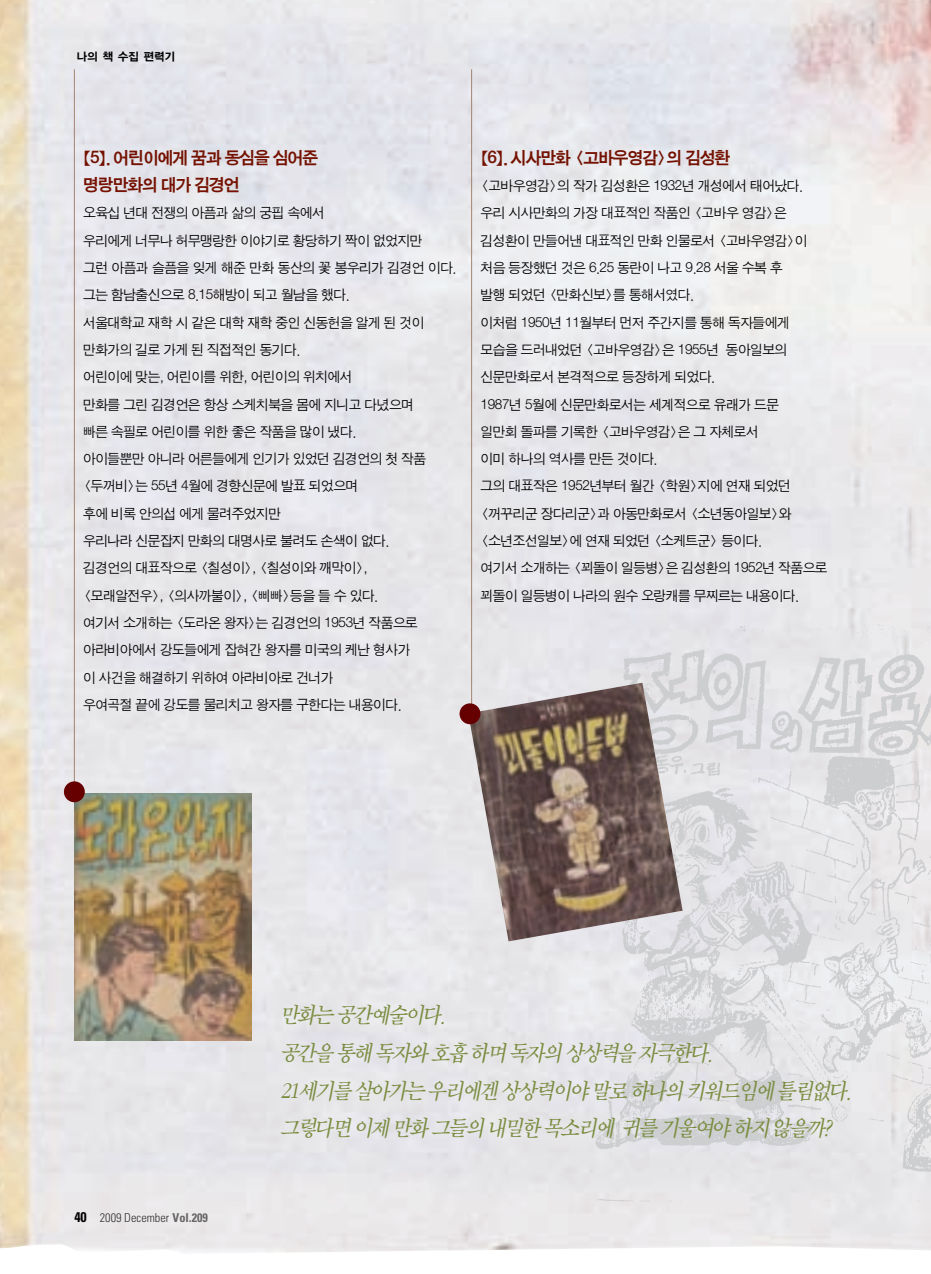
<style>
.page{position:relative;width:931px;height:1274px;background:#fff}
.page>*{position:absolute;margin:0;border:0;box-sizing:border-box;transform-origin:0 0}
.t1{font:italic 23.28px/37.6px "Sand Tm";letter-spacing:-.075em;color:#7a8c3f;scale:.9 1}
.t2{font:17.5px/27.3px "Sand Kg";letter-spacing:-.055em;color:#741101}
.t3{font:14px/27.3px "Sand Jg";letter-spacing:-.025em;color:#000}
.t4{font:300 condensed 12.25px "Univers";color:#333}
.t5{font:11.38px "YGO15";letter-spacing:-.075em;color:#000}
.s1{font-weight:700;font-size:14px;color:#000}
.s2{font-weight:700;color:#666}
</style>
<div class="page">
<img style="left:0;top:0;width:931px;height:1253px">
<img style="left:590px;top:623px;width:341px;height:579px">
<img style="left:74px;top:794px;width:177px;height:246px">
<img style="left:468px;top:683px;width:215px;height:258px">
<hr style="left:74px;top:69px;width:1px;height:714px;background:#a4836e">
<hr style="left:471px;top:69px;width:1px;height:649px;background:#a4836e">
<div style="left:64px;top:781px;width:21px;height:21px;background:#600;border-radius:50%"></div>
<div style="left:460px;top:703px;width:20px;height:21px;background:#600;border-radius:50%"></div>
<p class="t5" style="left:76px;top:52px;width:101px">나의 책 수집 편력기</p>
<p class="t2" style="left:83px;top:145px;width:237px;text-indent:-8px">【5】. 어린이에게 꿈과 동심을 심어준 명랑만화의 대가 김경언</p>
<p class="t3" style="left:83px;top:200px;width:375px">오육십 년대 전쟁의 아픔과 삶의 궁핍 속에서<br>우리에게 너무나 허무맹랑한 이야기로 황당하기 짝이 없었지만<br>그런 아픔과 슬픔을 잊게 해준 만화 동산의 꽃 봉우리가 김경언 이다. 그는 함남출신으로 8.15해방이 되고 월남을 했다.<br>서울대학교 재학 시 같은 대학 재학 중인 신동헌을 알게 된 것이 만화가의 길로 가게 된 직접적인 동기다.<br>어린이에 맞는, 어린이를 위한, 어린이의 위치에서<br>만화를 그린 김경언은 항상 스케치북을 몸에 지니고 다녔으며<br>빠른 속필로 어린이를 위한 좋은 작품을 많이 냈다.<br>아이들뿐만 아니라 어른들에게 인기가 있었던 김경언의 첫 작품 &lt;두꺼비&gt;는 55년 4월에 경향신문에 발표 되었으며<br>후에 비록 안의섭 에게 물려주었지만<br>우리나라 신문잡지 만화의 대명사로 불려도 손색이 없다.<br>김경언의 대표작으로 &lt;칠성이&gt;, &lt;칠성이와 깨막이&gt;,<br>&lt;모래알전우&gt;, &lt;의사까불이&gt;, &lt;삐빠&gt;등을 들 수 있다.<br>여기서 소개하는 &lt;도라온 왕자&gt;는 김경언의 1953년 작품으로 아라비아에서 강도들에게 잡혀간 왕자를 미국의 케난 형사가<br>이 사건을 해결하기 위하여 아라비아로 건너가<br>우여곡절 끝에 강도를 물리치고 왕자를 구한다는 내용이다.</p>
<p class="t2" style="left:473px;top:145px;width:259px">【6】. 시사만화 &lt;고바우영감&gt;의 김성환</p>
<p class="t3" style="left:481px;top:173px;width:348px">&lt;고바우영감&gt;의 작가 김성환은 1932년 개성에서 태어났다. 우리 시사만화의 가장 대표적인 작품인 &lt;고바우 영감&gt;은 김성환이 만들어낸 대표적인 만화 인물로서 &lt;고바우영감&gt;이 처음 등장했던 것은 6.25 동란이 나고 9.28 서울 수복 후<br>발행 되었던 &lt;만화신보&gt;를 통해서였다.<br>이처럼 1950년 11월부터 먼저 주간지를 통해 독자들에게 모습을 드러내었던 &lt;고바우영감&gt;은 1955년 동아일보의 신문만화로서 본격적으로 등장하게 되었다.<br>1987년 5월에 신문만화로서는 세계적으로 유래가 드문<br>일만회 돌파를 기록한 &lt;고바우영감&gt;은 그 자체로서<br>이미 하나의 역사를 만든 것이다.<br>그의 대표작은 1952년부터 월간 &lt;학원&gt;지에 연재 되었던 &lt;꺼꾸리군 장다리군&gt;과 아동만화로서 &lt;소년동아일보&gt;와 &lt;소년조선일보&gt;에 연재 되었던 &lt;소케트군&gt; 등이다.<br>여기서 소개하는 &lt;꾀돌이 일등병&gt;은 김성환의 1952년 작품으로 꾀돌이 일등병이 나라의 원수 오랑캐를 무찌르는 내용이다.</p>
<p class="t4" style="left:74px;top:1213px;width:135px"><span class="s1">40</span> 2009 December <span class="s2">Vol.209</span></p>
<h1 class="t1" style="left:280px;top:998px;width:642px">만화는공간예술이다.<br>공간을 통해독자와 호흡 하며독자의상상력을 자극한다.<br>21세기를살아가는우리에겐상상력이야 말로하나의키워드임에틀림없다. 그렇다면이제만화 그들의내밀한 목소리에 귀를기울여야 하지않을까?</h1>
</div>
